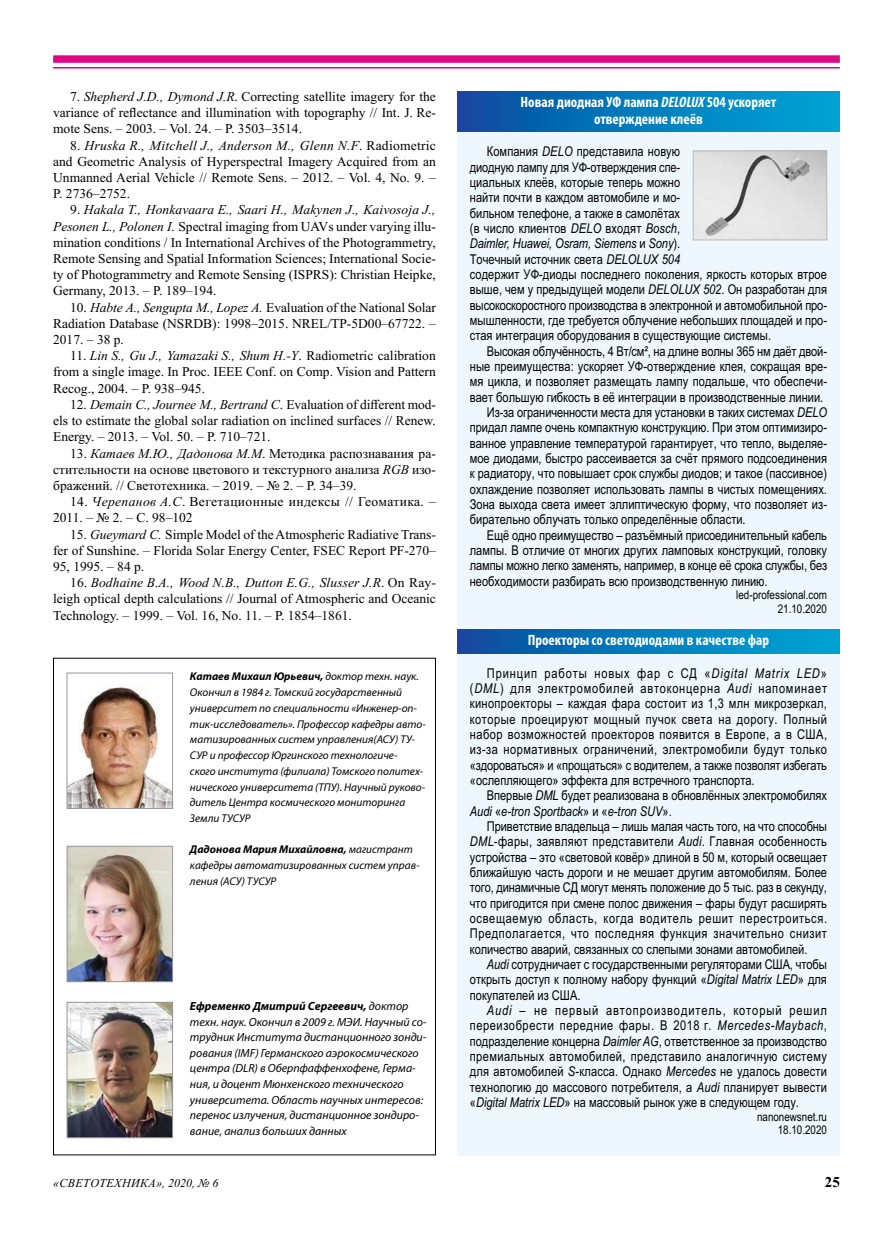
<style>
.page{position:relative;width:893px;height:1234px;background:#fff}
.page>*{position:absolute;margin:0;border:0;box-sizing:border-box;transform-origin:0 0}
.t1{font:700 condensed 15px/16.5px "Myriad Pro";color:#fff;text-align:center}
.t2{font:700 15px "Times New Roman";color:#000}
.t3{font:13.5px/15.3px "Arial Condensed";color:#000;text-align:justify}
.t4{font:13.5px/16.2px "Times New Roman";color:#000;text-align:justify}
.t5{font:13.5px/16.2px "Times New Roman";letter-spacing:.025em;color:#000}
.t6{font:12px/13.5px "Arial Condensed";color:#000;text-align:right}
.t7{font:italic 12px "Times New Roman";letter-spacing:.035em;color:#000}
.t8{font:italic 11.85px/15.6px "Myriad Pro";color:#000}
.t9{font:italic 11.25px/15.8px "Myriad Pro";color:#000}
.s1{font-style:italic}
.s2{font-weight:700}
</style>
<div class="page">
<div style="left:53px;top:55px;width:787px;height:8px;background:#e00785"></div>
<hr style="left:53px;top:67px;width:787px;height:1px;background:#e00785">
<img style="left:69px;top:685px;width:102px;height:121px">
<div style="left:67px;top:672px;width:106px;height:136px;border:1px solid #989898"></div>
<img style="left:69px;top:847px;width:102px;height:132px">
<div style="left:67px;top:845px;width:106px;height:136px;border:1px solid #989898"></div>
<img style="left:69px;top:1003px;width:102px;height:132px">
<div style="left:67px;top:1001px;width:106px;height:136px;border:1px solid #989898"></div>
<div style="left:457px;top:92px;width:383px;height:1063px;background:#edf7fd"></div>
<svg style="left:457px;top:92px;width:383px;height:40px;background:#027abb"></svg>
<svg style="left:457px;top:629px;width:383px;height:24px;background:#027abb"></svg>
<img style="left:695px;top:153px;width:130px;height:85px">
<div style="left:693px;top:151px;width:134px;height:89px;border:1px solid #b9baba"></div>
<p class="t4" style="left:53px;top:88px;width:384px;text-indent:17px">7. <span class="s1">Shepherd J.D., Dymond J.R</span>. Correcting satellite imagery for the variance of reflectance and illumination with topography // Int. J. Re&shy;mote Sens. – 2003. – Vol. 24. – P. 3503–3514.</p>
<p class="t4" style="left:53px;top:136px;width:384px;text-indent:17px">8. <span class="s1">Hruska R., Mitchell J., Anderson M., Glenn N.F</span>. Radiometric and Geometric Analysis of Hyperspectral Imagery Acquired from an Unmanned Aerial Vehicle // Remote Sens. – 2012. – Vol. 4, No. 9. – P. 2736–2752.</p>
<p class="t4" style="left:53px;top:201px;width:384px;text-indent:17px">9. <span class="s1">Hakala T., Honkavaara E., Saari H., Makynen J., Kaivosoja J., Pesonen L., Polonen I.</span> Spectral imaging from UAVs under varying illu&shy;mination conditions / In International Archives of the Photogrammetry, Remote Sensing and Spatial Information Sciences; International Socie&shy;ty of Photogrammetry and Remote Sensing (ISPRS): Christian Heipke, Germany, 2013. – P. 189–194.</p>
<p class="t4" style="left:53px;top:298px;width:384px;text-indent:17px">10. <span class="s1">Habte A., Sengupta M., Lopez A.</span> Evaluation of the National Solar Radiation Database (NSRDB): 1998–2015. NREL/TP‑5D00–67722. – 2017. – 38 p.</p>
<p class="t4" style="left:53px;top:347px;width:384px;text-indent:17px">11. <span class="s1">Lin S., Gu J., Yamazaki S., Shum H.-Y</span>. Radiometric calibration from a single image. In Proc. IEEE Conf. on Comp. Vision and Pattern Recog., 2004. – P. 938–945.</p>
<p class="t4" style="left:53px;top:396px;width:384px;text-indent:17px">12. <span class="s1">Demain C., Journee M., Bertrand C</span>. Evaluation of different mod&shy;els to estimate the global solar radiation on inclined surfaces // Renew.<br>Energy. – 2013. – Vol. 50. – P. 710–721.</p>
<p class="t4" style="left:53px;top:444px;width:384px;text-indent:17px">13. <span class="s1">Катаев М.Ю., Дадонова М.М</span>. Методика распознавания ра&shy;стительности на основе цветового и текстурного анализа <span class="s1">RGB</span> изо&shy;бражений. // Светотехника. – 2019. – № 2. – P. 34–39.</p>
<p class="t5" style="left:53px;top:493px;width:384px;text-indent:17px">14. <span class="s1">Черепанов А.С</span>. Вегетационные индексы // Геоматика. –<br>2011. – № 2. – С. 98–102</p>
<p class="t4" style="left:53px;top:525px;width:384px;text-indent:17px">15. <span class="s1">Gueymard C.</span> Simple Model of theAtmospheric Radiative Trans&shy;fer of Sunshine. – Florida Solar Energy Center, FSEC Report PF‑270– 95, 1995. – 84 p.</p>
<p class="t4" style="left:53px;top:574px;width:384px;text-indent:17px">16. <span class="s1">Bodhaine B.A., Wood N.B., Dutton E.G., Slusser J.R</span>. On Ray&shy;leigh optical depth calculations // Journal of Atmospheric and Oceanic Technology. – 1999. – Vol. 16, No. 11. – P. 1854–1861.</p>
<p class="t9" style="left:190px;top:668px;width:237px"><span class="s2">Катаев Михаил Юрьевич,</span> доктор техн. наук.<br>Окончил в 1984 г. Томский государственный университет по специальности «Инженер-оп&shy;тик-исследователь». Профессор кафедры авто&shy;матизированных систем управления(АСУ) ТУ-СУР и профессор Юргинского технологиче&shy;ского института (филиала) Томского политех&shy;нического университета (ТПУ). Научный руково&shy;дитель Центра космического мониторинга Земли ТУСУР</p>
<p class="t9" style="left:190px;top:841px;width:231px"><span class="s2">Дадонова Мария Михайловна,</span> магистрант кафедры автоматизированных систем управ&shy;ления (АСУ) ТУСУР</p>
<p class="t8" style="left:190px;top:997px;width:238px"><span class="s2">Ефременко Дмитрий Сергеевич,</span> доктор техн. наук. Окончил в 2009 г. МЭИ. Научный со&shy;трудник Института дистанционного зонди&shy;рования (IMF) Германского аэрокосмического центра (DLR) в Оберпфаффенхофене, Герма&shy;ния, и доцент Мюнхенского технического университета. Область научных интересов: перенос излучения, дистанционное зондиро&shy;вание, анализ больших данных</p>
<p class="t1" style="left:521px;top:94px;width:257px">Новая диодная УФ лампа <span class="s1">DELOLUX</span> 504 ускоряет отверждение клеёв</p>
<p class="t3" style="left:470px;top:143px;width:359px;text-align:left;text-indent:17px">Компания <span class="s1">DELO</span> представила новую<br>диодную лампу для УФ-отверждения спе-<br>циальных клеёв, которые теперь можно<br>найти почти в каждом автомобиле и мо-<br>бильном телефоне, а также в самолётах<br>(в число клиентов <span class="s1">DELO</span> входят <span class="s1">Bosch</span>,<br><span class="s1">Daimler, Huawei, Osram, Siemens</span> и <span class="s1">Sony</span>).<br>Точечный источник света <span class="s1">DELOLUX 504<br></span>содержит УФ-диоды последнего поколения, яркость которых втрое выше, чем у предыдущей модели <span class="s1">DELOLUX 502</span>. Он разработан для высокоскоростного производства в электронной и автомобильной про&shy;мышленности, где требуется облучение небольших площадей и про&shy;стая интеграция оборудования в существующие системы.</p>
<p class="t3" style="left:487px;top:342px;width:342px">Высокая облучённость, 4 Вт/см², на длине волны 365 нм даёт двой-</p>
<p class="t3" style="left:470px;top:358px;width:359px">ные преимущества: ускоряет УФ-отверждение клея, сокращая вре-</p>
<p class="t3" style="left:470px;top:373px;width:359px">мя цикла, и позволяет размещать лампу подальше, что обеспечи-</p>
<p class="t3" style="left:470px;top:388px;width:355px">вает большую гибкость в её интеграции в производственные линии.</p>
<p class="t3" style="left:487px;top:404px;width:342px">Из-за ограниченности места для установки в таких системах <span class="s1">DELO</span></p>
<p class="t3" style="left:470px;top:419px;width:359px">придал лампе очень компактную конструкцию. При этом оптимизиро-</p>
<p class="t3" style="left:470px;top:434px;width:359px">ванное управление температурой гарантирует, что тепло, выделяе-</p>
<p class="t3" style="left:470px;top:450px;width:359px">мое диодами, быстро рассеивается за счёт прямого подсоединения</p>
<p class="t3" style="left:470px;top:465px;width:359px">к радиатору, что повышает срок службы диодов; и такое (пассивное)</p>
<p class="t3" style="left:470px;top:480px;width:359px">охлаждение позволяет использовать лампы в чистых помещениях.</p>
<p class="t3" style="left:470px;top:496px;width:359px">Зона выхода света имеет эллиптическую форму, что позволяет из-</p>
<p class="t3" style="left:470px;top:511px;width:277px">бирательно облучать только определённые области.</p>
<p class="t3" style="left:487px;top:526px;width:342px">Ещё одно преимущество – разъёмный присоединительный кабель</p>
<p class="t3" style="left:470px;top:542px;width:359px">лампы. В отличие от многих других ламповых конструкций, головку</p>
<p class="t3" style="left:470px;top:557px;width:359px">лампы можно легко заменять, например, в конце её срока службы, без</p>
<p class="t3" style="left:470px;top:572px;width:299px">необходимости разбирать всю производственную линию.</p>
<p class="t6" style="left:736px;top:587px;width:92px">led-professional.com<br>21.10.2020</p>
<p class="t1" style="left:528px;top:631px;width:243px">Проекторы со светодиодами в качестве фар</p>
<p class="t3" style="left:470px;top:664px;width:359px;text-indent:17px">Принцип работы новых фар с СД «<span class="s1">Digital Matrix LED</span>» (<span class="s1">DML</span>) для электромобилей автоконцерна <span class="s1">Audi</span> напоминает кинопроекторы – каждая фара состоит из 1,3 млн микрозеркал, которые проецируют мощный пучок света на дорогу. Полный набор возможностей проекторов появится в Европе, а в США, из-за нормативных ограничений, электромобили будут только «здороваться» и «прощаться» с водителем, а также позволят избегать «ослепляющего» эффекта для встречного транспорта.</p>
<p class="t3" style="left:470px;top:787px;width:359px;text-indent:17px">Впервые <span class="s1">DML</span> будет реализована в обновлённых электромобилях<br><span class="s1">Audi</span> «<span class="s1">e-tron Sportback</span>» и «<span class="s1">e-tron SUV</span>».</p>
<p class="t3" style="left:470px;top:818px;width:359px;text-indent:17px">Приветствие владельца – лишь малая часть того, на что способны <span class="s1">DML</span>-фары, заявляют представители <span class="s1">Audi</span>. Главная особенность устройства – это «световой ковёр» длиной в 50 м, который освещает ближайшую часть дороги и не мешает другим автомобилям. Более того, динамичные СД могут менять положение до 5 тыс. раз в секунду, что пригодится при смене полос движения – фары будут расширять освещаемую область, когда водитель решит перестроиться.<br>Предполагается, что последняя функция значительно снизит количество аварий, связанных со слепыми зонами автомобилей.</p>
<p class="t3" style="left:470px;top:956px;width:359px;text-indent:17px"><span class="s1">Audi</span> сотрудничает с государственными регуляторами США, чтобы открыть доступ к полному набору функций «<span class="s1">Digital Matrix LED</span>» для покупателей из США.</p>
<p class="t3" style="left:470px;top:1001px;width:359px;text-indent:17px"><span class="s1">Audi</span> – не первый автопроизводитель, который решил переизобрести передние фары. В 2018 г. <span class="s1">Mercedes-Maybach</span>, подразделение концерна <span class="s1">Daimler AG</span>, ответственное за производство премиальных автомобилей, представило аналогичную систему для автомобилей <span class="s1">S</span>-класса. Однако <span class="s1">Mercedes</span> не удалось довести технологию до массового потребителя, а <span class="s1">Audi</span> планирует вывести «<span class="s1">Digital Matrix LED</span>» на массовый рынок уже в следующем году.</p>
<p class="t6" style="left:757px;top:1109px;width:72px">nanonewsnet.ru<br>18.10.2020</p>
<p class="t7" style="left:53px;top:1174px;width:167px">«СВЕТОТЕХНИКА», 2020, № 6</p>
<p class="t2" style="left:825px;top:1170px;width:16px">25</p>
</div>
